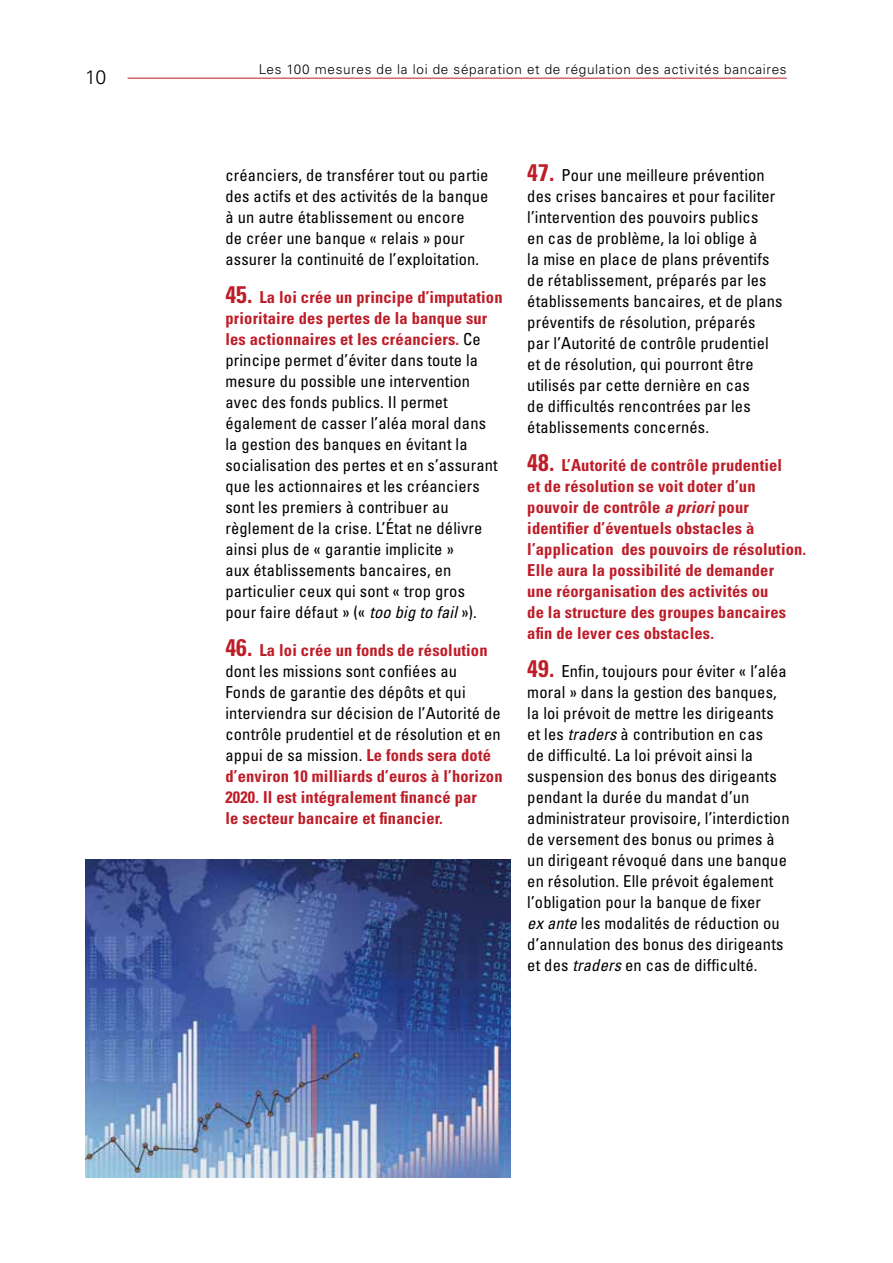
<style>
.page{position:relative;width:893px;height:1263px;background:#fff}
.page>*{position:absolute;margin:0;border:0;box-sizing:border-box;transform-origin:0 0}
.t1{font:300 19.5px "Univers LT";color:#000}
.t2{font:condensed 16.5px/21px "Univers LT";letter-spacing:.01em;color:#000}
.t3{font:700 condensed 16.5px/21px "Univers LT";letter-spacing:.01em;color:#be1d28}
.t4{font:300 13.5px "Univers LT";letter-spacing:.05em;color:#000}
.s1{font-weight:700;font-size:24px;color:#be1d28}
.s2{font-weight:700;color:#be1d28}
.s3{font-style:italic}
.s4{font-size:24px}
</style>
<div class="page">
<hr style="left:128px;top:78px;width:659px;height:1px;background:#be1d28">
<img style="left:85px;top:859px;width:425px;height:319px">
<p class="t1" style="left:85px;top:65px;width:23px">10</p>
<p class="t4" style="left:259px;top:61px;width:529px">Les 100 mesures de la loi de séparation et de régulation des activités bancaires</p>
<p class="t2" style="left:225px;top:164px;width:265px">créanciers, de transférer tout ou partie des actifs et des activités de la banque à un autre établissement ou encore<br>de créer une banque « relais » pour assurer la continuité de l’exploitation.</p>
<p class="t2" style="left:225px;top:286px;width:279px"><span class="s1">45.</span> <span class="s2">La loi crée un principe d’imputation prioritaire des pertes de la banque sur les actionnaires et les créanciers.</span> Ce principe permet d’éviter dans toute la mesure du possible une intervention avec des fonds publics. Il permet également de casser l’aléa moral dans<br>la gestion des banques en évitant la socialisation des pertes et en s’assurant que les actionnaires et les créanciers sont les premiers à contribuer au règlement de la crise. L’État ne délivre ainsi plus de « garantie implicite »<br>aux établissements bancaires, en particulier ceux qui sont « trop gros<br>pour faire défaut » (« <span class="s3">too big to fail</span> »).</p>
<p class="t2" style="left:225px;top:639px;width:279px"><span class="s1">46.</span> <span class="s2">La loi crée un fonds de résolution </span>dont les missions sont confiées au<br>Fonds de garantie des dépôts et qui interviendra sur décision de l’Autorité de contrôle prudentiel et de résolution et en appui de sa mission. <span class="s2">Le fonds sera doté d’environ 10 milliards d’euros à l’horizon 2020. Il est intégralement financé par<br>le secteur bancaire et financier.</span></p>
<p class="t2" style="left:527px;top:164px;width:257px"><span class="s1">47.</span> Pour une meilleure prévention des crises bancaires et pour faciliter l’intervention des pouvoirs publics<br>en cas de problème, la loi oblige à<br>la mise en place de plans préventifs de rétablissement, préparés par les établissements bancaires, et de plans préventifs de résolution, préparés<br>par l’Autorité de contrôle prudentiel et de résolution, qui pourront être utilisés par cette dernière en cas<br>de difficultés rencontrées par les établissements concernés.</p>
<p class="t3" style="left:527px;top:454px;width:280px"><span class="s4">48.</span> L’Autorité de contrôle prudentiel<br>et de résolution se voit doter d’un pouvoir de contrôle <span class="s3">a priori</span> pour identifier d’éventuels obstacles à l’application des pouvoirs de résolution.<br>Elle aura la possibilité de demander<br>une réorganisation des activités ou<br>de la structure des groupes bancaires afin de lever ces obstacles.</p>
<p class="t2" style="left:527px;top:660px;width:264px"><span class="s1">49.</span> Enfin, toujours pour éviter « l’aléa moral » dans la gestion des banques, la loi prévoit de mettre les dirigeants et les <span class="s3">traders</span> à contribution en cas<br>de difficulté. La loi prévoit ainsi la suspension des bonus des dirigeants pendant la durée du mandat d’un administrateur provisoire, l’interdiction de versement des bonus ou primes à un dirigeant révoqué dans une banque en résolution. Elle prévoit également l’obligation pour la banque de fixer<br><span class="s3">ex ante</span> les modalités de réduction ou d’annulation des bonus des dirigeants et des <span class="s3">traders</span> en cas de difficulté.</p>
</div>
